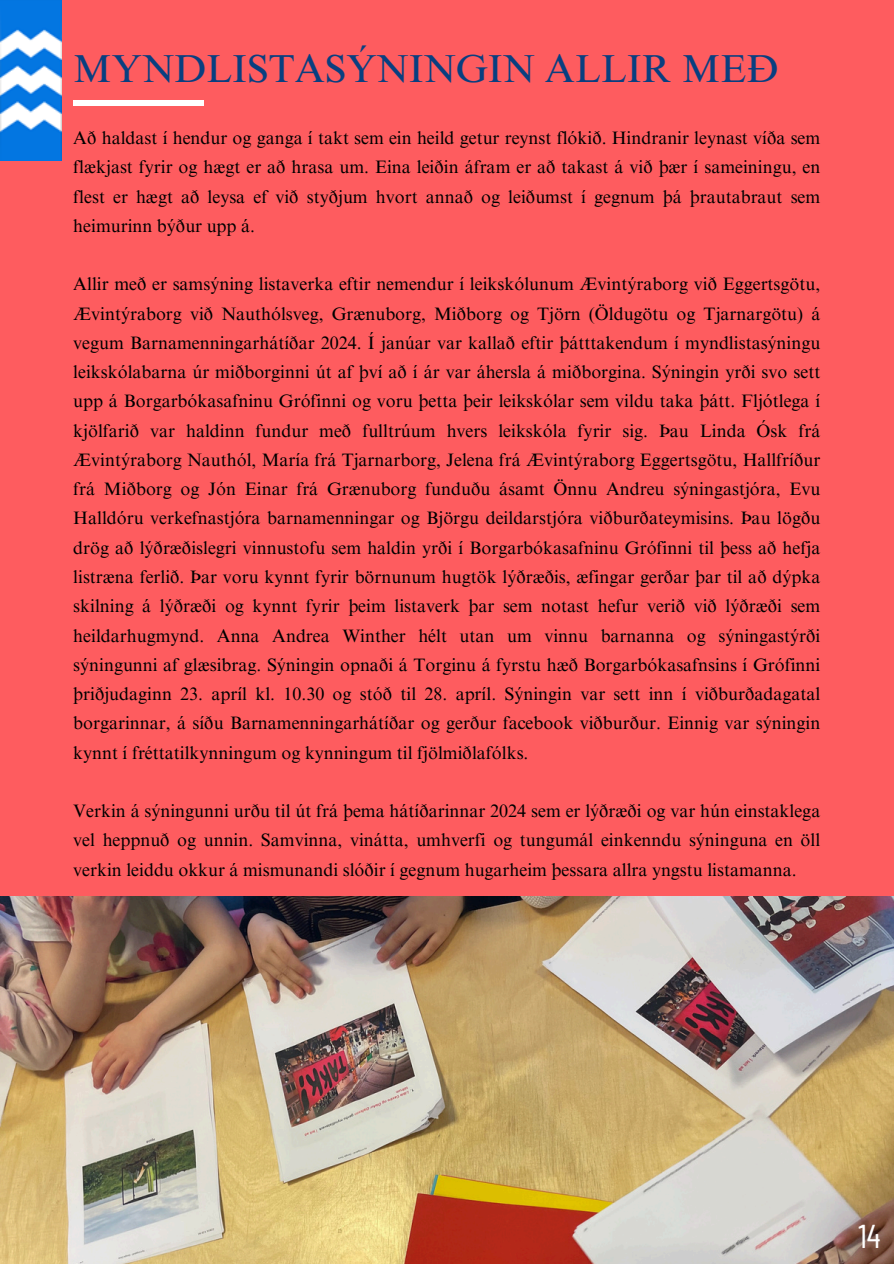
<style>
.page{position:relative;width:894px;height:1264px;background:#fff}
.page>*{position:absolute;margin:0;border:0;box-sizing:border-box;transform-origin:0 0}
.t1{font:39px "Times NRMT Pro";color:#093f80}
.t2{font:33px "Barlow Condensed";color:#fff}
.t3{font:18px/29.2px "Times NRMT Pro";color:#000;text-align:justify}
</style>
<div class="page">
<div style="left:0;top:0;width:893px;height:1263px;background:#fe5c5f"></div>
<div style="left:73px;top:100px;width:130px;height:5px;background:#fff"></div>
<img style="left:0;top:896px;width:893px;height:367px">
<img style="left:0;top:0;width:62px;height:161px">
<p class="t1" style="left:73px;top:54px;width:706px">MYNDLISTASÝNINGIN ALLIR MEÐ</p>
<p class="t3" style="left:73px;top:125px;width:748px">Að haldast í hendur og ganga í takt sem ein heild getur reynst flókið. Hindranir leynast víða sem flækjast fyrir og hægt er að hrasa um. Eina leiðin áfram er að takast á við þær í sameiningu, en flest er hægt að leysa ef við styðjum hvort annað og leiðumst í gegnum þá þrautabraut sem heimurinn býður upp á.</p>
<p class="t3" style="left:73px;top:272px;width:748px">Allir með er samsýning listaverka eftir nemendur í leikskólunum Ævintýraborg við Eggertsgötu, Ævintýraborg við Nauthólsveg, Grænuborg, Miðborg og Tjörn (Öldugötu og Tjarnargötu) á vegum Barnamenningarhátíðar 2024. Í janúar var kallað eftir þátttakendum í myndlistasýningu leikskólabarna úr miðborginni út af því að í ár var áhersla á miðborgina. Sýningin yrði svo sett upp á Borgarbókasafninu Grófinni og voru þetta þeir leikskólar sem vildu taka þátt. Fljótlega í kjölfarið var haldinn fundur með fulltrúum hvers leikskóla fyrir sig. Þau Linda Ósk frá Ævintýraborg Nauthól, María frá Tjarnarborg, Jelena frá Ævintýraborg Eggertsgötu, Hallfríður frá Miðborg og Jón Einar frá Grænuborg funduðu ásamt Önnu Andreu sýningastjóra, Evu Halldóru verkefnastjóra barnamenningar og Björgu deildarstjóra viðburðateymisins. Þau lögðu drög að lýðræðislegri vinnustofu sem haldin yrði í Borgarbókasafninu Grófinni til þess að hefja listræna ferlið. Þar voru kynnt fyrir börnunum hugtök lýðræðis, æfingar gerðar þar til að dýpka skilning á lýðræði og kynnt fyrir þeim listaverk þar sem notast hefur verið við lýðræði sem heildarhugmynd. Anna Andrea Winther hélt utan um vinnu barnanna og sýningastýrði sýningunni af glæsibrag. Sýningin opnaði á Torginu á fyrstu hæð Borgarbókasafnsins í Grófinni þriðjudaginn 23. apríl kl. 10.30 og stóð til 28. apríl. Sýningin var sett inn í viðburðadagatal borgarinnar, á síðu Barnamenningarhátíðar og gerður facebook viðburður. Einnig var sýningin kynnt í fréttatilkynningum og kynningum til fjölmiðlafólks.</p>
<p class="t3" style="left:73px;top:798px;width:748px">Verkin á sýningunni urðu til út frá þema hátíðarinnar 2024 sem er lýðræði og var hún einstaklega vel heppnuð og unnin. Samvinna, vinátta, umhverfi og tungumál einkenndu sýninguna en öll verkin leiddu okkur á mismunandi slóðir í gegnum hugarheim þessara allra yngstu listamanna.</p>
<p class="t2" style="left:858px;top:1215px;width:24px">14</p>
</div>
